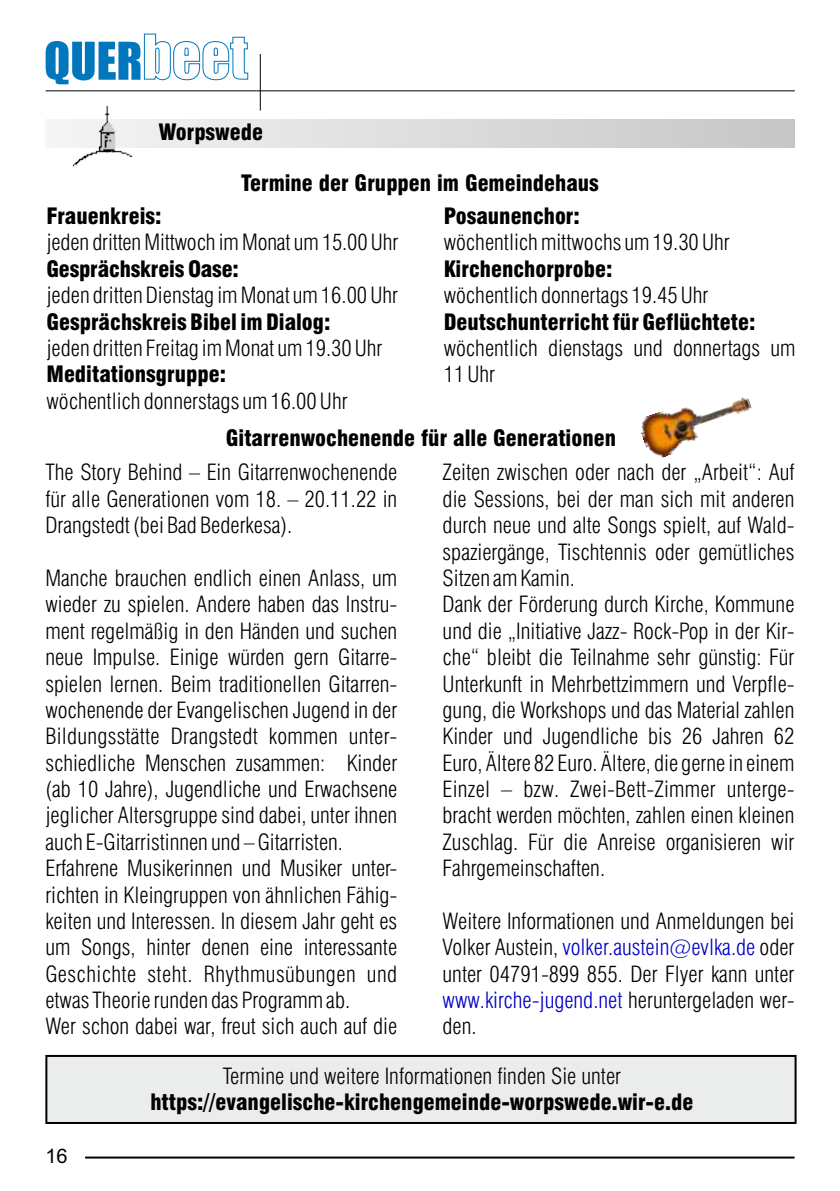
<style>
.page{position:relative;width:840px;height:1191px;background:#fff}
.page>*{position:absolute;margin:0;border:0;box-sizing:border-box;transform-origin:0 0}
.t1{font:300 condensed 22px/26.4px "Swiss 721 BT";color:#000}
.t2{font:900 condensed 22px "Swiss 721 BT";color:#000}
.t3{font:20px "Arial";color:#000}
.s1{color:#0000c4}
</style>
<div class="page">
<svg style="left:55px;top:119px;width:739px;height:29px;background:#dadbdb"></svg>
<img style="left:62px;top:105px;width:74px;height:62px">
<img style="left:641px;top:397px;width:111px;height:61px">
<div style="left:46px;top:1056px;width:749px;height:67px;background:#ebecec"></div>
<div style="left:45px;top:1055px;width:751px;height:69px;border:2px solid #000"></div>
<hr style="left:85px;top:1156px;width:709px;height:2px;background:#000">
<hr style="left:46px;top:90px;width:748px;height:1px;background:#000">
<hr style="left:260px;top:54px;width:1px;height:57px;background:#000">
<svg style="left:46px;top:33px;width:202px;height:51px"></svg>
<p class="t2" style="left:158px;top:124px;width:106px">Worpswede</p>
<p class="t2" style="left:241px;top:174px;width:359px">Termine der Gruppen im Gemeindehaus</p>
<p class="t2" style="left:46px;top:207px;width:117px">Frauenkreis:</p>
<p class="t1" style="left:46px;top:231px;width:353px">jeden dritten Mittwoch im Monat um 15.00 Uhr</p>
<p class="t2" style="left:46px;top:260px;width:194px">Gesprächskreis Oase:</p>
<p class="t1" style="left:46px;top:284px;width:353px">jeden dritten Dienstag im Monat um 16.00 Uhr</p>
<p class="t2" style="left:46px;top:313px;width:285px">Gesprächskreis Bibel im Dialog:</p>
<p class="t1" style="left:46px;top:337px;width:337px">jeden dritten Freitag im Monat um 19.30 Uhr</p>
<p class="t2" style="left:46px;top:365px;width:181px">Meditationsgruppe:</p>
<p class="t1" style="left:46px;top:390px;width:302px">wöchentlich donnerstags um 16.00 Uhr</p>
<p class="t2" style="left:443px;top:207px;width:138px">Posaunenchor:</p>
<p class="t1" style="left:443px;top:231px;width:287px">wöchentlich mittwochs um 19.30 Uhr</p>
<p class="t2" style="left:443px;top:260px;width:170px">Kirchenchorprobe:</p>
<p class="t1" style="left:443px;top:284px;width:266px">wöchentlich donnertags 19.45 Uhr</p>
<p class="t2" style="left:443px;top:313px;width:313px">Deutschunterricht für Geflüchtete:</p>
<p class="t1" style="left:443px;top:337px;width:353px">wöchentlich dienstags und donnertags um<br>11 Uhr</p>
<p class="t2" style="left:226px;top:429px;width:391px">Gitarrenwochenende für alle Generationen</p>
<p class="t1" style="left:45px;top:461px;width:353px;text-align:justify">The Story Behind – Ein Gitarrenwochenende für alle Generationen vom 18. – 20.11.22 in Drangstedt (bei Bad Bederkesa).</p>
<p class="t1" style="left:45px;top:567px;width:353px">Manche brauchen endlich einen Anlass, um wieder zu spielen. Andere haben das Instru&shy;ment regelmäßig in den Händen und suchen neue Impulse. Einige würden gern Gitarre&shy;spielen lernen. Beim traditionellen Gitarren&shy;wochenende der Evangelischen Jugend in der Bildungsstätte Drangstedt kommen unter&shy;schiedliche Menschen zusammen: Kinder (ab 10 Jahre), Jugendliche und Erwachsene jeglicher Altersgruppe sind dabei, unter ihnen auch E-Gitarristinnen und – Gitarristen.<br>Erfahrene Musikerinnen und Musiker unter&shy;richten in Kleingruppen von ähnlichen Fähig&shy;keiten und Interessen. In diesem Jahr geht es um Songs, hinter denen eine interessante Geschichte steht. Rhythmusübungen und etwas Theorie runden das Programm ab.<br>Wer schon dabei war, freut sich auch auf die</p>
<p class="t1" style="left:442px;top:461px;width:353px">Zeiten zwischen oder nach der „Arbeit“: Auf die Sessions, bei der man sich mit anderen durch neue und alte Songs spielt, auf Wald&shy;spaziergänge, Tischtennis oder gemütliches Sitzen am Kamin.<br>Dank der Förderung durch Kirche, Kommune und die „Initiative Jazz- Rock-Pop in der Kir&shy;che“ bleibt die Teilnahme sehr günstig: Für Unterkunft in Mehrbettzimmern und Verpfle&shy;gung, die Workshops und das Material zahlen Kinder und Jugendliche bis 26 Jahren 62<br>Euro, Ältere 82 Euro. Ältere, die gerne in einem Einzel – bzw. Zwei-Bett-Zimmer unterge&shy;bracht werden möchten, zahlen einen kleinen Zuschlag. Für die Anreise organisieren wir Fahrgemeinschaften.</p>
<p class="t1" style="left:442px;top:910px;width:353px;text-align:justify">Weitere Informationen und Anmeldungen bei Volker Austein, <span class="s1">volker.austein@evlka.de</span> oder unter 04791-899 855. Der Flyer kann unter <span class="s1">www.kirche-jugend.net</span> heruntergeladen wer&shy;den.</p>
<p class="t3" style="left:45px;top:1148px;width:24px">16</p>
<p class="t1" style="left:223px;top:1065px;width:399px">Termine und weitere Informationen finden Sie unter</p>
<p class="t2" style="left:150px;top:1093px;width:544px">https://evangelische-kirchengemeinde-worpswede.wir-e.de</p>
</div>
